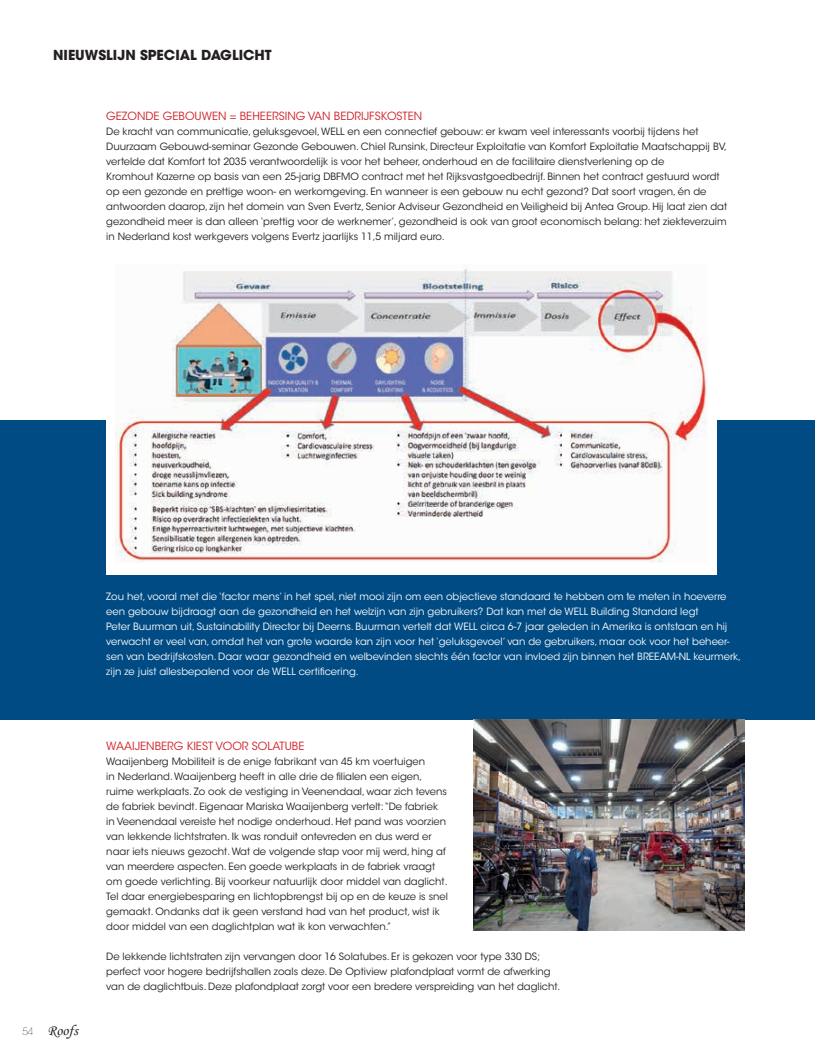
<style>
.page{position:relative;width:815px;height:1063px;background:#fff}
.page>*{position:absolute;margin:0;border:0;box-sizing:border-box;transform-origin:0 0}
.t1{font:15px "Monotype Corsiva";color:#231f20}
.t2{font:700 13.75px "ITC Avant Garde Std";color:#231f20}
.t3{font:11.25px "ITC Avant Garde Std";color:#d1232a}
.t4{font:10px/15px "ITC Avant Garde Std";color:#231f20}
.t5{font:10px/15px "ITC Avant Garde Std";color:#fff}
.s1{font-family:"ITC Avant Garde Std";font-weight:200;font-size:10px}
</style>
<div class="page">
<div style="left:0;top:420px;width:815px;height:299px;background:#004b84"></div>
<div style="left:106px;top:265px;width:611px;height:310px;background:#fff"></div>
<img style="left:116px;top:269px;width:591px;height:293px">
<img style="left:473px;top:719px;width:271px;height:211px">
<h2 class="t2" style="left:53px;top:46px;width:220px">NIEUWSLIJN SPECIAL DAGLICHT</h2>
<p class="t3" style="left:106px;top:109px;width:317px">GEZONDE GEBOUWEN = BEHEERSING VAN BEDRIJFSKOSTEN</p>
<p class="t4" style="left:106px;top:124px;width:622px">De kracht van communicatie, geluksgevoel, WELL en een connectief gebouw: er kwam veel interessants voorbij tijdens het Duurzaam Gebouwd-seminar Gezonde Gebouwen. Chiel Runsink, Directeur Exploitatie van Komfort Exploitatie Maatschappij BV, vertelde dat Komfort tot 2035 verantwoordelijk is voor het beheer, onderhoud en de facilitaire dienstverlening op de<br>Kromhout Kazerne op basis van een 25-jarig DBFMO contract met het Rijksvastgoedbedrijf. Binnen het contract gestuurd wordt op een gezonde en prettige woon- en werkomgeving. En wanneer is een gebouw nu echt gezond? Dat soort vragen, én de antwoorden daarop, zijn het domein van Sven Evertz, Senior Adviseur Gezondheid en Veiligheid bij Antea Group. Hij laat zien dat gezondheid meer is dan alleen ‘prettig voor de werknemer’, gezondheid is ook van groot economisch belang: het ziekteverzuim in Nederland kost werkgevers volgens Evertz jaarlijks 11,5 miljard euro.</p>
<p class="t5" style="left:106px;top:589px;width:636px">Zou het, vooral met die ‘factor mens’ in het spel, niet mooi zijn om een objectieve standaard te hebben om te meten in hoeverre een gebouw bijdraagt aan de gezondheid en het welzijn van zijn gebruikers? Dat kan met de WELL Building Standard legt<br>Peter Buurman uit, Sustainability Director bij Deerns. Buurman vertelt dat WELL circa 6-7 jaar geleden in Amerika is ontstaan en hij verwacht er veel van, omdat het van grote waarde kan zijn voor het ‘geluksgevoel’ van de gebruikers, maar ook voor het beheer&shy;sen van bedrijfskosten. Daar waar gezondheid en welbevinden slechts één factor van invloed zijn binnen het BREEAM-NL keurmerk, zijn ze juist allesbepalend voor de WELL certificering.</p>
<h1 class="t1" style="left:22px;top:1021px;width:57px"><span class="s1">54</span> Roofs</h1>
<p class="t3" style="left:106px;top:739px;width:200px">WAAIJENBERG KIEST VOOR SOLATUBE</p>
<p class="t4" style="left:106px;top:754px;width:343px">Waaijenberg Mobiliteit is de enige fabrikant van 45 km voertuigen<br>in Nederland. Waaijenberg heeft in alle drie de filialen een eigen, ruime werkplaats. Zo ook de vestiging in Veenendaal, waar zich tevens de fabriek bevindt. Eigenaar Mariska Waaijenberg vertelt: “De fabriek in Veenendaal vereiste het nodige onderhoud. Het pand was voorzien van lekkende lichtstraten. Ik was ronduit ontevreden en dus werd er naar iets nieuws gezocht. Wat de volgende stap voor mij werd, hing af van meerdere aspecten. Een goede werkplaats in de fabriek vraagt om goede verlichting. Bij voorkeur natuurlijk door middel van daglicht.<br>Tel daar energiebesparing en lichtopbrengst bij op en de keuze is snel gemaakt. Ondanks dat ik geen verstand had van het product, wist ik door middel van een daglichtplan wat ik kon verwachten.”</p>
<p class="t4" style="left:106px;top:949px;width:456px">De lekkende lichtstraten zijn vervangen door 16 Solatubes. Er is gekozen voor type 330 DS; perfect voor hogere bedrijfshallen zoals deze. De Optiview plafondplaat vormt de afwerking van de daglichtbuis. Deze plafondplaat zorgt voor een bredere verspreiding van het daglicht.</p>
</div>
